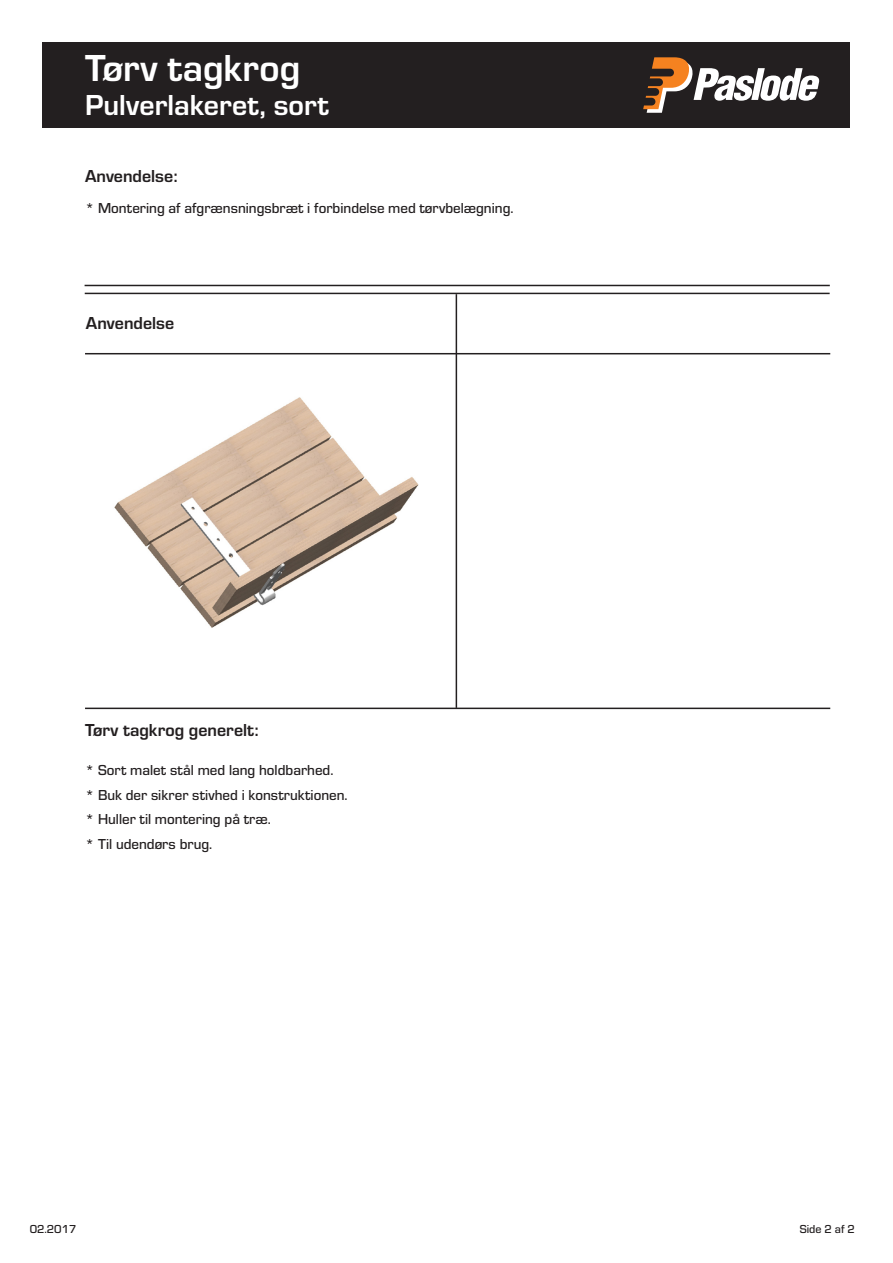
<style>
.page{position:relative;width:893px;height:1263px;background:#fff}
.page>*{position:absolute;margin:0;border:0;box-sizing:border-box;transform-origin:0 0}
.t1{font:700 39px "Eurostile";color:#fff}
.t2{font:700 30px "Eurostile";color:#fff}
.t3{font:700 18px "Eurostile";color:#231f20}
.t4{font:500 15px "Eurostile";color:#231f20}
.t5{font:500 12px "Eurostile";color:#231f20}
</style>
<div class="page">
<div style="left:43px;top:43px;width:807px;height:85px;background:#231f20"></div>
<svg style="left:643px;top:57px;width:177px;height:56px"></svg>
<hr style="left:85px;top:285px;width:745px;height:1px;background:#231f20">
<hr style="left:85px;top:293px;width:745px;height:1px;background:#231f20">
<hr style="left:85px;top:353px;width:745px;height:1px;background:#231f20">
<hr style="left:85px;top:708px;width:745px;height:1px;background:#231f20">
<hr style="left:456px;top:294px;width:1px;height:414px;background:#231f20">
<img style="left:114px;top:397px;width:305px;height:231px">
<p class="t1" style="left:85px;top:47px;width:217px">Tørv tagkrog</p>
<p class="t2" style="left:85px;top:88px;width:245px">Pulverlakeret, sort</p>
<p class="t3" style="left:85px;top:166px;width:94px">Anvendelse:</p>
<p class="t4" style="left:85px;top:200px;width:430px">* Montering af afgrænsningsbræt i forbindelse med tørvbelægning.</p>
<p class="t3" style="left:86px;top:313px;width:90px">Anvendelse</p>
<p class="t3" style="left:85px;top:720px;width:175px">Tørv tagkrog generelt:</p>
<p class="t4" style="left:85px;top:762px;width:250px">* Sort malet stål med lang holdbarhed.</p>
<p class="t4" style="left:85px;top:786px;width:264px">* Buk der sikrer stivhed i konstruktionen.</p>
<p class="t4" style="left:85px;top:811px;width:187px">* Huller til montering på træ.</p>
<p class="t4" style="left:85px;top:835px;width:129px">* Til udendørs brug.</p>
<p class="t5" style="left:30px;top:1222px;width:48px">02.2017</p>
<p class="t5" style="left:800px;top:1222px;width:57px">Side 2 af 2</p>
</div>
